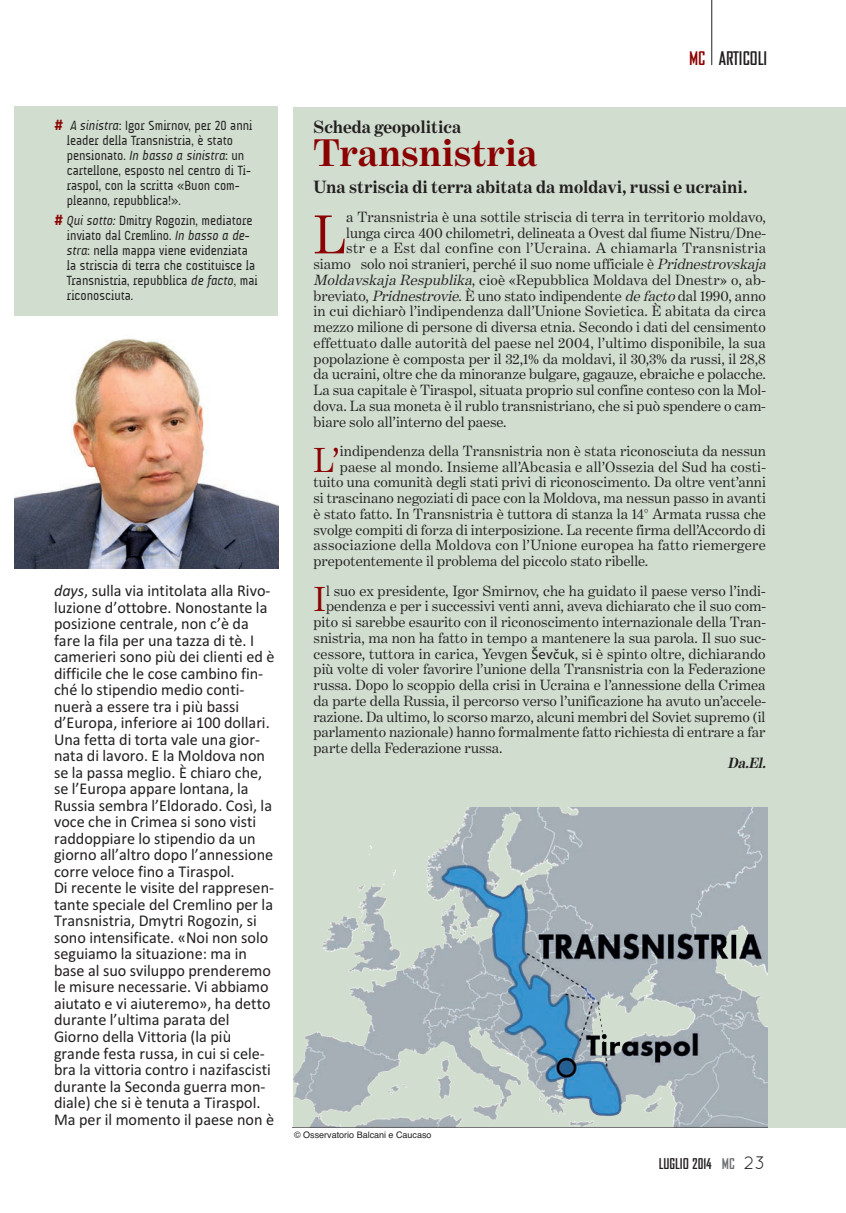
<style>
.page{position:relative;width:846px;height:1213px;background:#fff}
.page>*{position:absolute;margin:0;border:0;box-sizing:border-box;transform-origin:0 0}
.t1{font:55.35px "Benton Modern One";color:#8b0202}
.t2{font:700 39px "Benton Modern One";color:#8b0202}
.t3{font:35.1px "Benton Modern One";color:#8b0202}
.t4{font:700 18px "Benton Modern One";color:#231f20}
.t5{font:700 18px "Bureau Agency";color:#231f20}
.t6{font:16.5px/16.5px "Calibri";color:#231f20}
.t7{font:15px "Benton Modern One";color:#231f20}
.t8{font:15px "Benton Modern One";letter-spacing:.02em;color:#231f20}
.t9{font:15px "Benton Modern One";letter-spacing:.03em;color:#231f20}
.t10{font:italic 700 15px "Benton Modern One";color:#231f20;scale:.95 1}
.t11{font:700 14.25px "Bureau Agency";color:#231f20}
.t12{font:13.5px/15px "A Udimat";color:#231f20;scale:.95 1}
.t13{font:9px "Helvetica";color:#231f20}
.s1{color:#8b0202}
.s2{font-weight:700;font-size:15px;color:#8b0202}
.s3{font-style:italic}
.s4{font-family:"Calibri"}
.s5{color:#6c6d70}
.s6{font-family:"Quicksand";font-weight:400;font-size:18px}
</style>
<div class="page">
<img style="left:14px;top:339px;width:264px;height:229px">
<div style="left:14px;top:107px;width:264px;height:209px;background:#d0ddcf"></div>
<hr style="left:711px;top:0;width:1px;height:65px;background:#231f20">
<div style="left:293px;top:107px;width:552px;height:1020px;background:#d0ddcf"></div>
<img style="left:293px;top:807px;width:474px;height:320px">
<p class="t5" style="left:689px;top:48px;width:80px"><span class="s1">MC</span> ARTICOLI</p>
<p class="t12" style="left:67px;top:120px;width:197px;text-indent:-13px"><span class="s2">#</span> <span class="s3">A sinistra</span>: Igor Smirnov, per 20 anni leader della Transnistria, è stato pensionato. <span class="s3">In basso a sinistra</span>: un cartellone, esposto nel centro di Ti&shy;raspol, con la scritta «Buon com&shy;pleanno, repubblica!».</p>
<p class="t12" style="left:67px;top:214px;width:202px;text-indent:-13px"><span class="s2">#</span> <span class="s3">Qui sotto:</span> Dmitry Rogozin, mediatore inviato dal Cremlino. <span class="s3">In basso a de&shy;stra</span>: nella mappa viene evidenziata la striscia di terra che costituisce la Transnistria, repubblica <span class="s3">de facto</span>, mai riconosciuta.</p>
<p class="t6" style="left:54px;top:582px;width:222px"><span class="s3">days</span>, sulla via intitolata alla Rivo&shy;luzione d’ottobre. Nonostante la posizione centrale, non c’è da fare la fila per una tazza di tè. I camerieri sono più dei clienti ed è difficile che le cose cambino fin&shy;ché lo stipendio medio conti&shy;nuerà a essere tra i più bassi d’Europa, inferiore ai 100 dollari.<br>Una fetta di torta vale una gior&shy;nata di lavoro. E la Moldova non se la passa meglio. È chiaro che, se l’Europa appare lontana, la<br>Russia sembra l’Eldorado. Così, la voce che in Crimea si sono visti raddoppiare lo stipendio da un giorno all’altro dopo l’annessione corre veloce fino a Tiraspol.<br>Di recente le visite del rappresen&shy;tante speciale del Cremlino per la<br>Transnistria, Dmytri Rogozin, si sono intensificate. «Noi non solo seguiamo la situazione: ma in base al suo sviluppo prenderemo le misure necessarie. Vi abbiamo aiutato e vi aiuteremo», ha detto durante l’ultima parata del<br>Giorno della Vittoria (la più grande festa russa, in cui si cele&shy;bra la vittoria contro i nazifascisti durante la Seconda guerra mon&shy;diale) che si è tenuta a Tiraspol.<br>Ma per il momento il paese non è</p>
<p class="t4" style="left:313px;top:116px;width:149px">Scheda geopolitica</p>
<p class="t2" style="left:313px;top:130px;width:225px">Transnistria</p>
<p class="t4" style="left:313px;top:176px;width:435px">Una striscia di terra abitata da moldavi, russi e ucraini.</p>
<p class="t1" style="left:313px;top:202px;width:34px">L</p>
<p class="t7" style="left:346px;top:208px;width:421px">a Transnistria è una sottile striscia di terra in territorio moldavo,</p>
<p class="t7" style="left:346px;top:224px;width:421px">lunga circa 400 chilometri, delineata a Ovest dal fiume Nistru/Dne-</p>
<p class="t9" style="left:346px;top:239px;width:421px">str e a Est dal confine con l’Ucraina. A chiamarla Transnistria</p>
<p class="t7" style="left:313px;top:255px;width:456px">siamo solo noi stranieri, perché il suo nome ufficiale è <span class="s3">Pridnestrovskaja</span></p>
<p class="t7" style="left:313px;top:271px;width:453px"><span class="s3">Moldavskaja Respublika</span>, cioè «Repubblica Moldava del Dnestr» o, ab-</p>
<p class="t7" style="left:313px;top:287px;width:453px">breviato, <span class="s3">Pridnestrovie</span>. È uno stato indipendente <span class="s3">de facto</span>dal 1990, anno</p>
<p class="t7" style="left:313px;top:302px;width:454px">in cui dichiarò l’indipendenza dall’Unione Sovietica. È abitata da circa</p>
<p class="t7" style="left:313px;top:318px;width:454px">mezzo milione di persone di diversa etnia. Secondo i dati del censimento</p>
<p class="t7" style="left:313px;top:334px;width:453px">effettuato dalle autorità del paese nel 2004, l’ultimo disponibile, la sua</p>
<p class="t7" style="left:313px;top:350px;width:453px">popolazione è composta per il 32,1% da moldavi, il 30,3% da russi, il 28,8</p>
<p class="t7" style="left:313px;top:365px;width:454px">da ucraini, oltre che da minoranze bulgare, gagauze, ebraiche e polacche.</p>
<p class="t7" style="left:313px;top:381px;width:454px">La sua capitale è Tiraspol, situata proprio sul confine conteso con la Mol-</p>
<p class="t7" style="left:313px;top:397px;width:453px">dova. La sua moneta è il rublo transnistriano, che si può spendere o cam-</p>
<p class="t7" style="left:313px;top:413px;width:195px">biare solo all’interno del paese.</p>
<p class="t3" style="left:313px;top:439px;width:28px">L’</p>
<p class="t7" style="left:340px;top:442px;width:427px">indipendenza della Transnistria non è stata riconosciuta da nessun</p>
<p class="t7" style="left:340px;top:458px;width:427px">paese al mondo. Insieme all’Abcasia e all’Ossezia del Sud ha costi-</p>
<p class="t7" style="left:313px;top:473px;width:454px">tuito una comunità degli stati privi di riconoscimento. Da oltre vent’anni</p>
<p class="t7" style="left:313px;top:489px;width:454px">si trascinano negoziati di pace con la Moldova, ma nessun passo in avanti</p>
<p class="t7" style="left:313px;top:505px;width:454px">è stato fatto. In Transnistria è tuttora di stanza la 14° Armata russa che</p>
<p class="t7" style="left:313px;top:521px;width:453px">svolge compiti di forza di interposizione. La recente firma dell’Accordo di</p>
<p class="t8" style="left:313px;top:536px;width:453px">associazione della Moldova con l’Unione europea ha fatto riemergere</p>
<p class="t7" style="left:313px;top:552px;width:336px">prepotentemente il problema del piccolo stato ribelle.</p>
<p class="t3" style="left:313px;top:578px;width:14px">I</p>
<p class="t7" style="left:326px;top:581px;width:441px">l suo ex presidente, Igor Smirnov, che ha guidato il paese verso l’indi-</p>
<p class="t7" style="left:326px;top:597px;width:441px">pendenza e per i successivi venti anni, aveva dichiarato che il suo com-</p>
<p class="t7" style="left:313px;top:613px;width:454px">pito si sarebbe esaurito con il riconoscimento internazionale della Tran-</p>
<p class="t7" style="left:313px;top:629px;width:454px">snistria, ma non ha fatto in tempo a mantenere la sua parola. Il suo suc-</p>
<p class="t7" style="left:313px;top:644px;width:453px">cessore, tuttora in carica, Yevgen <span class="s4">Ševčuk</span>, si è spinto oltre, dichiarando</p>
<p class="t7" style="left:313px;top:660px;width:453px">più volte di voler favorire l’unione della Transnistria con la Federazione</p>
<p class="t7" style="left:313px;top:676px;width:453px">russa. Dopo lo scoppio della crisi in Ucraina e l’annessione della Crimea</p>
<p class="t7" style="left:313px;top:692px;width:454px">da parte della Russia, il percorso verso l’unificazione ha avuto un’accele-</p>
<p class="t7" style="left:313px;top:707px;width:453px">razione. Da ultimo, lo scorso marzo, alcuni membri del Soviet supremo (il</p>
<p class="t7" style="left:313px;top:723px;width:453px">parlamento nazionale) hanno formalmente fatto richiesta di entrare a far</p>
<p class="t7" style="left:313px;top:739px;width:190px">parte della Federazione russa.</p>
<p class="t10" style="left:727px;top:754px;width:44px">Da.El.</p>
<p class="t13" style="left:294px;top:1129px;width:139px">© Osservatorio Balcani e Caucaso</p>
<p class="t11" style="left:658px;top:1156px;width:108px">LUGLIO 2014 <span class="s5">MC</span> <span class="s6">23</span></p>
</div>
